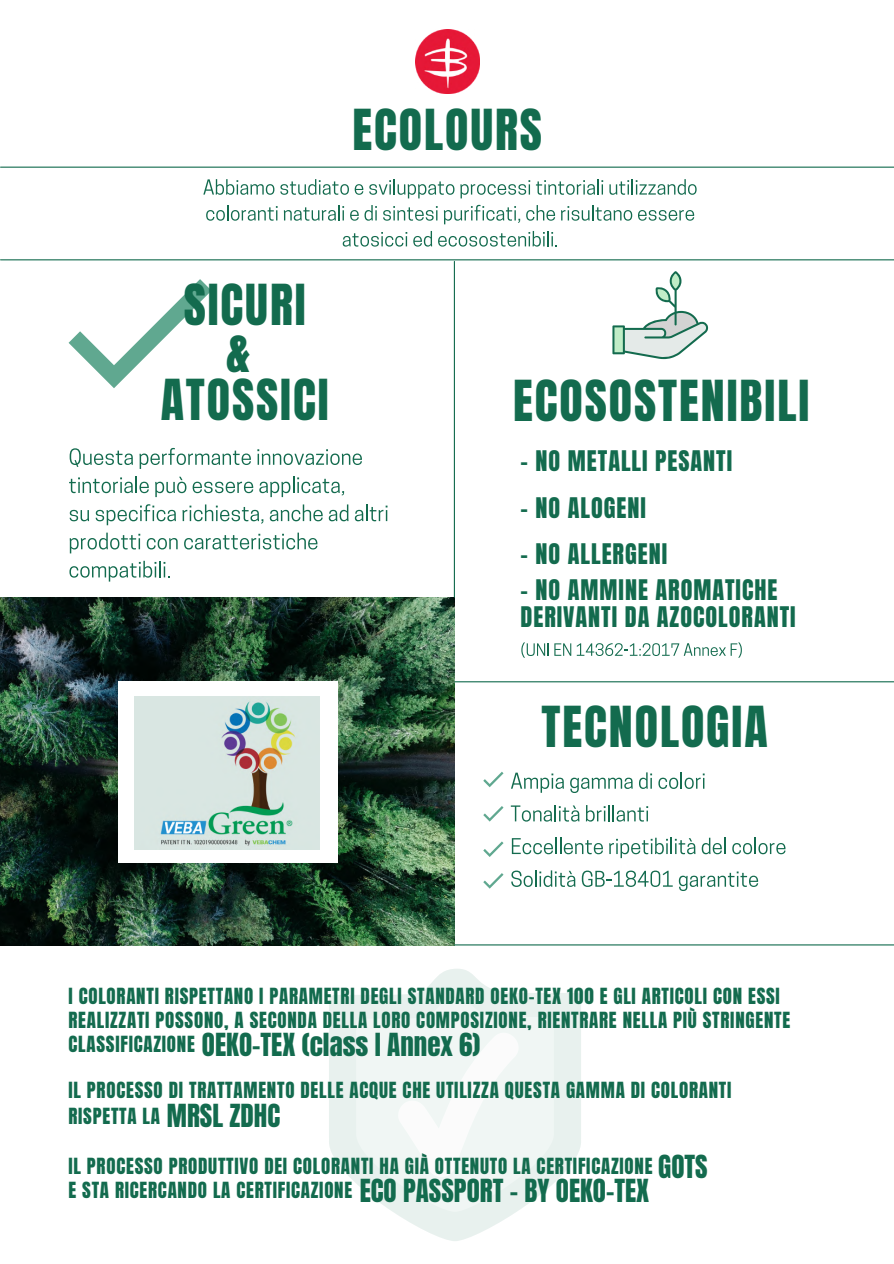
<style>
.page{position:relative;width:894px;height:1264px;background:#fff}
.page>*{position:absolute;margin:0;border:0;box-sizing:border-box;transform-origin:0 0}
.t1{font:48px/47.2px "Anton";letter-spacing:.04em;color:#136b4e;text-align:center}
.t2{font:27px "Anton";color:#136b4e}
.t3{font:24.15px/27px "Anton";letter-spacing:.04em;color:#136b4e}
.t4{font:18.9px/24.2px "Anton";letter-spacing:.04em;color:#136b4e}
</style>
<div class="page">
<svg style="left:612px;top:271px;width:96px;height:88px"></svg>
<img style="left:0;top:597px;width:455px;height:348px">
<svg style="left:329px;top:969px;width:252px;height:272px;fill:#e8f1ee"></svg>
<svg style="left:355px;top:998px;width:199px;height:213px"></svg>
<svg style="left:69px;top:279px;width:142px;height:109px"></svg>
<svg style="left:483px;top:771px;width:20px;height:16px"></svg>
<svg style="left:483px;top:806px;width:20px;height:15px"></svg>
<svg style="left:483px;top:841px;width:20px;height:16px"></svg>
<svg style="left:483px;top:873px;width:20px;height:15px"></svg>
<div style="left:118px;top:681px;width:219px;height:181px;background:#fff"></div>
<img style="left:134px;top:696px;width:185px;height:153px">
<svg style="left:511px;top:772px;width:52px;height:20px"></svg>
<svg style="left:570px;top:777px;width:62px;height:16px"></svg>
<svg style="left:639px;top:772px;width:13px;height:17px"></svg>
<svg style="left:658px;top:772px;width:46px;height:17px"></svg>
<svg style="left:510px;top:805px;width:69px;height:16px"></svg>
<svg style="left:585px;top:805px;width:63px;height:16px"></svg>
<svg style="left:511px;top:837px;width:91px;height:17px"></svg>
<svg style="left:609px;top:837px;width:86px;height:21px"></svg>
<svg style="left:701px;top:837px;width:24px;height:17px"></svg>
<svg style="left:732px;top:837px;width:53px;height:17px"></svg>
<svg style="left:511px;top:870px;width:64px;height:17px"></svg>
<svg style="left:581px;top:870px;width:91px;height:17px"></svg>
<svg style="left:678px;top:871px;width:79px;height:20px"></svg>
<hr style="left:1px;top:167px;width:892px;height:1px;background:#136b4e">
<hr style="left:1px;top:259px;width:892px;height:1px;background:#136b4e">
<hr style="left:453px;top:261px;width:2px;height:336px;background:#136b4e">
<hr style="left:455px;top:681px;width:438px;height:1px;background:#136b4e">
<hr style="left:454px;top:944px;width:439px;height:1px;background:#136b4e">
<img style="left:415px;top:30px;width:64px;height:64px">
<svg style="left:203px;top:179px;width:71px;height:16px"></svg>
<svg style="left:280px;top:179px;width:83px;height:16px"></svg>
<svg style="left:369px;top:179px;width:85px;height:19px"></svg>
<svg style="left:460px;top:179px;width:143px;height:19px"></svg>
<svg style="left:609px;top:179px;width:87px;height:16px"></svg>
<svg style="left:206px;top:205px;width:71px;height:16px"></svg>
<svg style="left:284px;top:205px;width:60px;height:16px"></svg>
<svg style="left:350px;top:210px;width:8px;height:11px"></svg>
<svg style="left:364px;top:205px;width:13px;height:16px"></svg>
<svg style="left:383px;top:206px;width:54px;height:15px"></svg>
<svg style="left:444px;top:205px;width:76px;height:19px"></svg>
<svg style="left:526px;top:205px;width:29px;height:16px"></svg>
<svg style="left:561px;top:205px;width:133px;height:16px"></svg>
<svg style="left:342px;top:232px;width:65px;height:14px"></svg>
<svg style="left:413px;top:231px;width:19px;height:15px"></svg>
<svg style="left:438px;top:231px;width:119px;height:15px"></svg>
<svg style="left:70px;top:448px;width:63px;height:19px"></svg>
<svg style="left:139px;top:448px;width:112px;height:21px"></svg>
<svg style="left:257px;top:449px;width:105px;height:16px"></svg>
<svg style="left:69px;top:476px;width:80px;height:17px"></svg>
<svg style="left:155px;top:476px;width:31px;height:21px"></svg>
<svg style="left:192px;top:481px;width:61px;height:12px"></svg>
<svg style="left:259px;top:476px;width:85px;height:21px"></svg>
<svg style="left:70px;top:510px;width:19px;height:11px"></svg>
<svg style="left:96px;top:504px;width:80px;height:21px"></svg>
<svg style="left:182px;top:504px;width:81px;height:19px"></svg>
<svg style="left:270px;top:504px;width:52px;height:17px"></svg>
<svg style="left:329px;top:504px;width:19px;height:17px"></svg>
<svg style="left:355px;top:504px;width:32px;height:17px"></svg>
<svg style="left:70px;top:532px;width:70px;height:21px"></svg>
<svg style="left:147px;top:538px;width:31px;height:11px"></svg>
<svg style="left:184px;top:532px;width:133px;height:17px"></svg>
<svg style="left:69px;top:561px;width:101px;height:20px"></svg>
<svg style="left:521px;top:642px;width:27px;height:15px"></svg>
<svg style="left:554px;top:642px;width:187px;height:15px"></svg>
<h1 class="t1" style="left:352px;top:107px;width:191px">ECOLOURS</h1>
<h1 class="t1" style="left:161px;top:282px;width:169px">SICURI<br>&amp;<br>ATOSSICI</h1>
<h1 class="t1" style="left:513px;top:378px;width:298px">ECOSOSTENIBILI</h1>
<p class="t3" style="left:520px;top:448px;width:213px">- NO METALLI PESANTI</p>
<p class="t3" style="left:520px;top:494px;width:127px">- NO ALOGENI</p>
<p class="t3" style="left:520px;top:540px;width:148px">- NO ALLERGENI</p>
<p class="t3" style="left:520px;top:576px;width:276px">- NO AMMINE AROMATICHE<br>DERIVANTI DA AZOCOLORANTI</p>
<h1 class="t1" style="left:541px;top:704px;width:228px">TECNOLOGIA</h1>
<p class="t4" style="left:68px;top:984px;width:723px">I COLORANTI RISPETTANO I PARAMETRI DEGLI STANDARD OEKO-TEX 100 E GLI ARTICOLI CON ESSI<br>REALIZZATI POSSONO, A SECONDA DELLA LORO COMPOSIZIONE, RIENTRARE NELLA PIÙ STRINGENTE<br>CLASSIFICAZIONE</p>
<p class="t4" style="left:68px;top:1077px;width:664px;line-height:26.2px">IL PROCESSO DI TRATTAMENTO DELLE ACQUE CHE UTILIZZA QUESTA GAMMA DI COLORANTI<br>RISPETTA LA</p>
<p class="t4" style="left:68px;top:1153px;width:585px">IL PROCESSO PRODUTTIVO DEI COLORANTI HA GIÀ OTTENUTO LA CERTIFICAZIONE<br>E STA RICERCANDO LA CERTIFICAZIONE</p>
<h2 class="t2" style="left:202px;top:1025px;width:280px">OEKO-TEX (class I Annex 6)</h2>
<h2 class="t2" style="left:167px;top:1096px;width:115px">MRSL ZDHC</h2>
<h2 class="t2" style="left:658px;top:1146px;width:51px">GOTS</h2>
<h2 class="t2" style="left:359px;top:1170px;width:291px">ECO PASSPORT - BY OEKO-TEX</h2>
</div>
